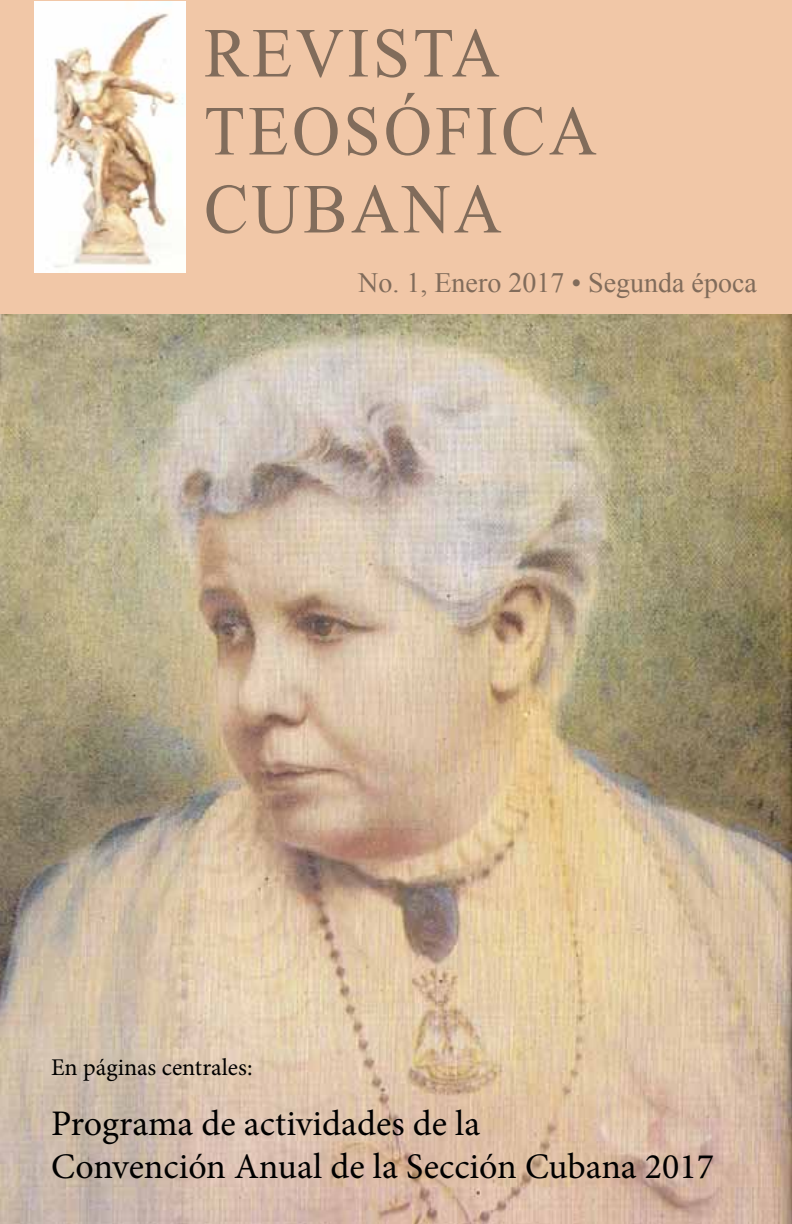
<style>
.page{position:relative;width:792px;height:1224px;background:#fff}
.page>*{position:absolute;margin:0;border:0;box-sizing:border-box;transform-origin:0 0}
.t1{font:70.2px/78px "Times New Roman";letter-spacing:.05em;color:#816c5b;scale:.95 1}
.t2{font:36px/43.2px "Minion Pro";color:#000}
.t3{font:28px "Times New Roman";color:#816c5b}
.t4{font:24px "Minion Pro";color:#000}
</style>
<div class="page">
<div style="left:1px;top:1px;width:790px;height:312px;background:#f1c7a7"></div>
<div style="left:0;top:0;width:792px;height:314px;border:2px solid #f1c7a7"></div>
<img style="left:34px;top:1px;width:152px;height:272px">
<img style="left:0;top:314px;width:792px;height:910px">
<h1 class="t1" style="left:204px;top:13px;width:415px">REVISTA<br>TEOSÓFICA<br>CUBANA</h1>
<p class="t3" style="left:358px;top:264px;width:400px">No. 1, Enero 2017 • Segunda época</p>
<p class="t4" style="left:51px;top:1051px;width:203px">En páginas centrales:</p>
<p class="t2" style="left:51px;top:1102px;width:665px">Programa de actividades de la<br>Convención Anual de la Sección Cubana 2017</p>
</div>
